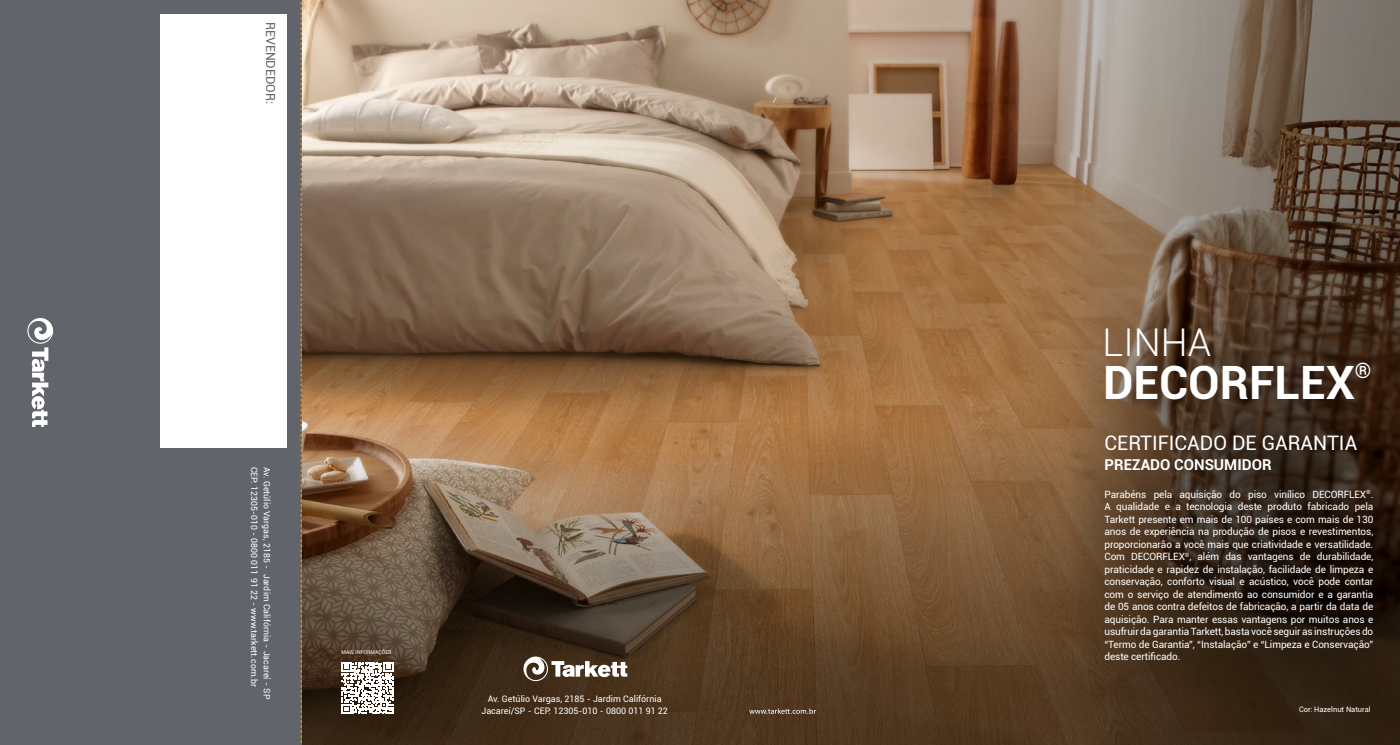
<style>
.page{position:relative;width:1400px;height:745px;background:#fff}
.page>*{position:absolute;margin:0;border:0;box-sizing:border-box;transform-origin:0 0}
.t1{font:700 45.88px "Roboto";color:#fff}
.t2{font:300 38.25px "Roboto";color:#fff}
.t3{font:700 21.12px "Roboto";color:#fff}
.t4{font:20px "Roboto";color:#fff}
.t5{font:700 15px "Roboto";color:#fff}
.t6{font:12.5px "Roboto";color:#61646a}
.t7{font:10px/12.5px "Roboto";letter-spacing:-.01em;color:#fff;text-align:justify}
.t8{font:8.88px/11.5px "Roboto";color:#fff;text-align:center}
.t9{font:8.75px "Roboto";letter-spacing:.005em;color:#fff}
.t10{font:7.5px "Roboto";color:#fff}
.t11{font:5.25px "Roboto";color:#fff}
</style>
<div class="page">
<img style="left:302px;top:0;width:749px;height:419px">
<svg style="left:1051px;top:0;width:349px;height:419px;background:#7f6d5d"></svg>
<svg style="left:302px;top:419px;width:1098px;height:325px;background:#6e5135"></svg>
<svg style="left:1071px;top:301px;width:312px;height:404px;background:#422e1e"></svg>
<div style="left:0;top:0;width:301px;height:744px;background:#61646a"></div>
<div style="left:160px;top:14px;width:127px;height:433px;background:#fff"></div>
<svg style="left:27px;top:318px;width:26px;height:109px"></svg>
<svg style="left:523px;top:656px;width:104px;height:24px"></svg>
<svg style="left:749px;top:708px;width:67px;height:5px"></svg>
<svg style="left:341px;top:661px;width:52px;height:52px"></svg>
<svg style="left:301px;top:0;width:1px;height:744px"></svg>
<p class="t6" style="left:279px;top:22px;width:83px;rotate:90deg">REVENDEDOR:</p>
<p class="t9" style="left:260px;top:466px;width:222px;rotate:90deg">CEP: 12305-010 - 0800 011 91 22 - www.tarkett.com.br</p>
<p class="t9" style="left:273px;top:466px;width:234px;rotate:90deg">Av. Getúlio Vargas, 2185 - Jardim Califórnia - Jacareí - SP</p>
<p class="t11" style="left:341px;top:648px;width:53px">MAIS INFORMAÇÕES:</p>
<p class="t8" style="left:481px;top:692px;width:188px">Av. Getúlio Vargas, 2185 - Jardim Califórnia<br>Jacareí/SP - CEP: 12305-010 - 0800 011 91 22</p>
<h2 class="t2" style="left:1102px;top:316px;width:110px">LINHA</h2>
<h1 class="t1" style="left:1103px;top:350px;width:253px">DECORFLEX</h1>
<h3 class="t3" style="left:1355px;top:355px;width:18px">®</h3>
<h3 class="t4" style="left:1104px;top:428px;width:254px">CERTIFICADO DE GARANTIA</h3>
<h3 class="t5" style="left:1104px;top:454px;width:168px">PREZADO CONSUMIDOR</h3>
<p class="t7" style="left:1104px;top:487px;width:270px">Parabéns pela aquisição do piso vinílico DECORFLEX<sup>®</sup>.<br>A qualidade e a tecnologia deste produto fabricado pela Tarkett presente em mais de 100 países e com mais de 130 anos de experiência na produção de pisos e revestimentos, proporcionarão a você mais que criatividade e versatilidade.<br>Com DECORFLEX<sup>®</sup>, além das vantagens de durabilidade, praticidade e rapidez de instalação, facilidade de limpeza e conservação, conforto visual e acústico, você pode contar com o serviço de atendimento ao consumidor e a garantia de 05 anos contra defeitos de fabricação, a partir da data de aquisição. Para manter essas vantagens por muitos anos e usufruir da garantia Tarkett, basta você seguir as instruções do “Termo de Garantia”, “Instalação” e “Limpeza e Conservação” deste certificado.</p>
<p class="t10" style="left:1299px;top:703px;width:73px">Cor: Hazelnut Natural</p>
</div>
